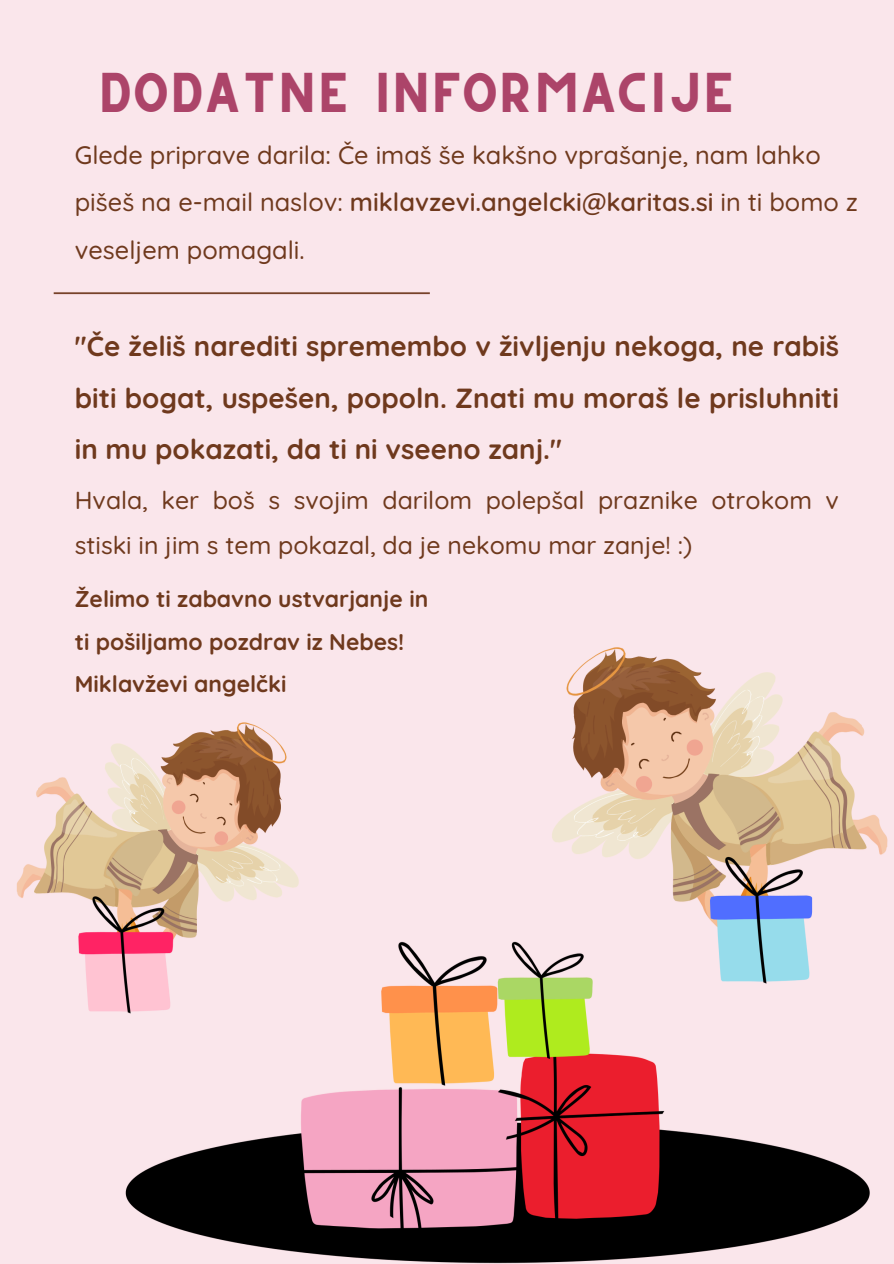
<style>
.page{position:relative;width:894px;height:1264px;background:#fff}
.page>*{position:absolute;margin:0;border:0;box-sizing:border-box;transform-origin:0 0}
.t1{font:39.45px "CS Gordon";color:#ac4469}
.t2{font:700 27.6px/51.4px "Quicksand";color:#6f391d;text-align:justify}
.t3{font:500 25.2px/47.2px "Quicksand";color:#6f391d}
.t4{font:500 24.75px/45.3px "Quicksand";color:#6f391d}
.t5{font:700 22.8px/42.8px "Quicksand";color:#6f391d}
.s1{font-weight:600}
</style>
<div class="page">
<img style="left:0;top:0;width:893px;height:1263px">
<h1 class="t1" style="left:98px;top:76px;width:639px">DODATNE INFORMACIJE</h1>
<h2 class="t3" style="left:75px;top:131px;width:784px">Glede priprave darila: Če imaš še kakšno vprašanje, nam lahko pišeš na e-mail naslov: <span class="s1">miklavzevi.angelcki@karitas.si</span> in ti bomo z veseljem pomagali.</h2>
<p class="t2" style="left:75px;top:320px;width:765px">"Če želiš narediti spremembo v življenju nekoga, ne rabiš biti bogat, uspešen, popoln. Znati mu moraš le prisluhniti in mu pokazati, da ti ni vseeno zanj."</p>
<p class="t4" style="left:75px;top:476px;width:765px">Hvala, ker boš s svojim darilom polepšal praznike otrokom v stiski in jim s tem pokazal, da je nekomu mar zanje! :)</p>
<h2 class="t5" style="left:75px;top:577px;width:355px">Želimo ti zabavno ustvarjanje in ti pošiljamo pozdrav iz Nebes!<br>Miklavževi angelčki</h2>
</div>
